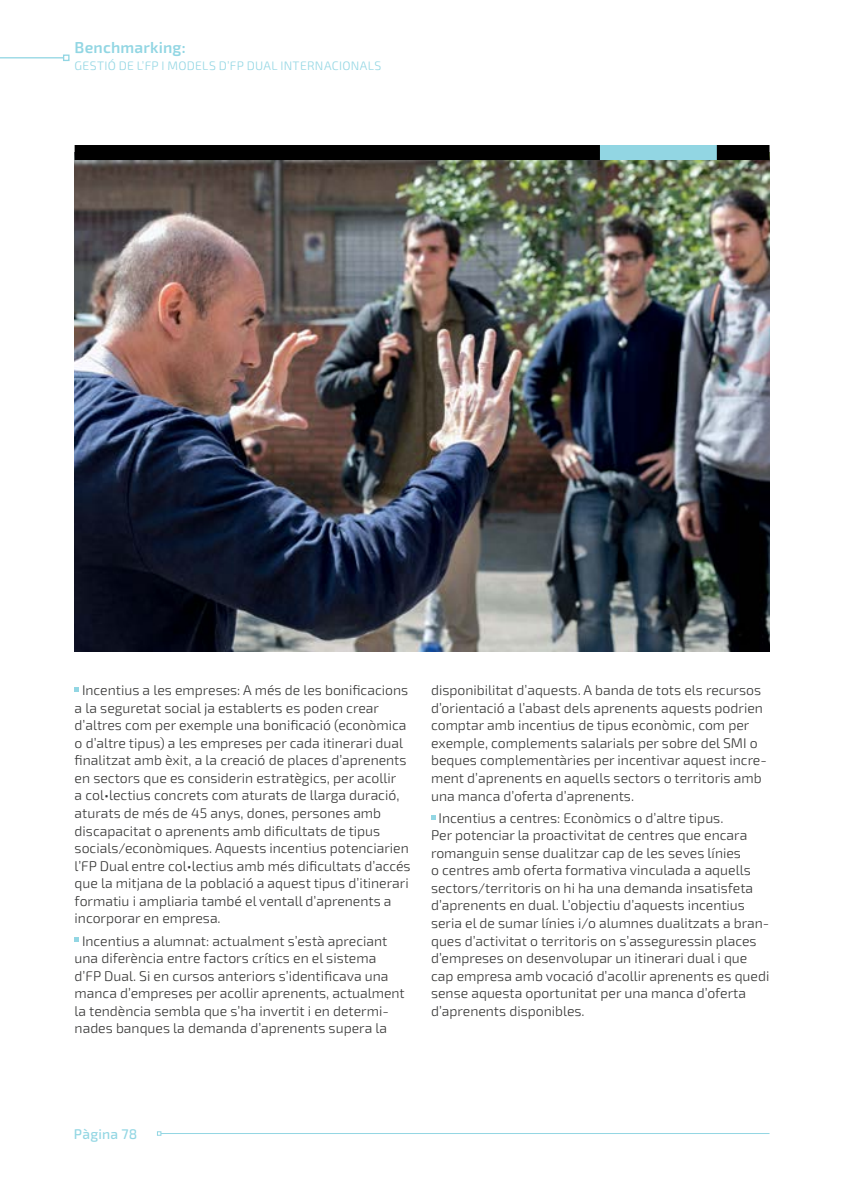
<style>
.page{position:relative;width:844px;height:1191px;background:#fff}
.page>*{position:absolute;margin:0;border:0;box-sizing:border-box;transform-origin:0 0}
.t1{font:600 15.75px "Exo 2";letter-spacing:.01em;color:#92d6e3}
.t2{font:300 14px/17.5px "Exo 2";color:#343433}
.t3{font:500 14px "Exo 2";letter-spacing:.015em;color:#92d6e3}
.t4{font:300 12.25px "Exo 2";letter-spacing:.025em;color:#92d6e3}
</style>
<div class="page">
<img style="left:75px;top:160px;width:694px;height:491px">
<svg style="left:75px;top:687px;width:4px;height:5px"></svg>
<svg style="left:75px;top:937px;width:4px;height:5px"></svg>
<svg style="left:431px;top:815px;width:4px;height:4px"></svg>
<div style="left:75px;top:145px;width:694px;height:15px;background:#000"></div>
<div style="left:599px;top:145px;width:117px;height:15px;background:#92d6e3"></div>
<hr style="left:0;top:57px;width:64px;height:1px;background:#92d6e3">
<svg style="left:63px;top:55px;width:6px;height:6px"></svg>
<hr style="left:161px;top:1133px;width:608px;height:1px;background:#92d6e3">
<svg style="left:157px;top:1131px;width:4px;height:4px"></svg>
<p class="t1" style="left:75px;top:38px;width:113px">Benchmarking:</p>
<p class="t4" style="left:75px;top:58px;width:308px">GESTIÓ DE L’FP I MODELS D’FP DUAL INTERNACIONALS</p>
<p class="t2" style="left:75px;top:681px;width:337px;text-indent:7px">Incentius a les empreses: A més de les bonificacions a la seguretat social ja establerts es poden crear d’altres com per exemple una bonificació (econòmica o d’altre tipus) a les empreses per cada itinerari dual finalitzat amb èxit, a la creació de places d’aprenents en sectors que es considerin estratègics, per acollir<br>a col•lectius concrets com aturats de llarga duració, aturats de més de 45 anys, dones, persones amb discapacitat o aprenents amb dificultats de tipus socials/econòmiques. Aquests incentius potenciarien l’FP Dual entre col•lectius amb més dificultats d’accés que la mitjana de la població a aquest tipus d’itinerari formatiu i ampliaria també el ventall d’aprenents a incorporar en empresa.</p>
<p class="t2" style="left:75px;top:931px;width:331px;text-indent:7px">Incentius a alumnat: actualment s’està apreciant una diferència entre factors crítics en el sistema d’FP Dual. Si en cursos anteriors s’identificava una manca d’empreses per acollir aprenents, actualment la tendència sembla que s’ha invertit i en determi&shy;nades banques la demanda d’aprenents supera la</p>
<p class="t2" style="left:431px;top:681px;width:337px">disponibilitat d’aquests. A banda de tots els recursos d’orientació a l’abast dels aprenents aquests podrien comptar amb incentius de tipus econòmic, com per exemple, complements salarials per sobre del SMI o beques complementàries per incentivar aquest incre&shy;ment d’aprenents en aquells sectors o territoris amb una manca d’oferta d’aprenents.</p>
<p class="t2" style="left:431px;top:809px;width:340px;text-indent:7px">Incentius a centres: Econòmics o d’altre tipus.<br>Per potenciar la proactivitat de centres que encara romanguin sense dualitzar cap de les seves línies<br>o centres amb oferta formativa vinculada a aquells sectors/territoris on hi ha una demanda insatisfeta d’aprenents en dual. L’objectiu d’aquests incentius seria el de sumar línies i/o alumnes dualitzats a bran&shy;ques d’activitat o territoris on s’asseguressin places d’empreses on desenvolupar un itinerari dual i que cap empresa amb vocació d’acollir aprenents es quedi sense aquesta oportunitat per una manca d’oferta d’aprenents disponibles.</p>
<p class="t3" style="left:74px;top:1123px;width:65px">Pàgina 78</p>
</div>
